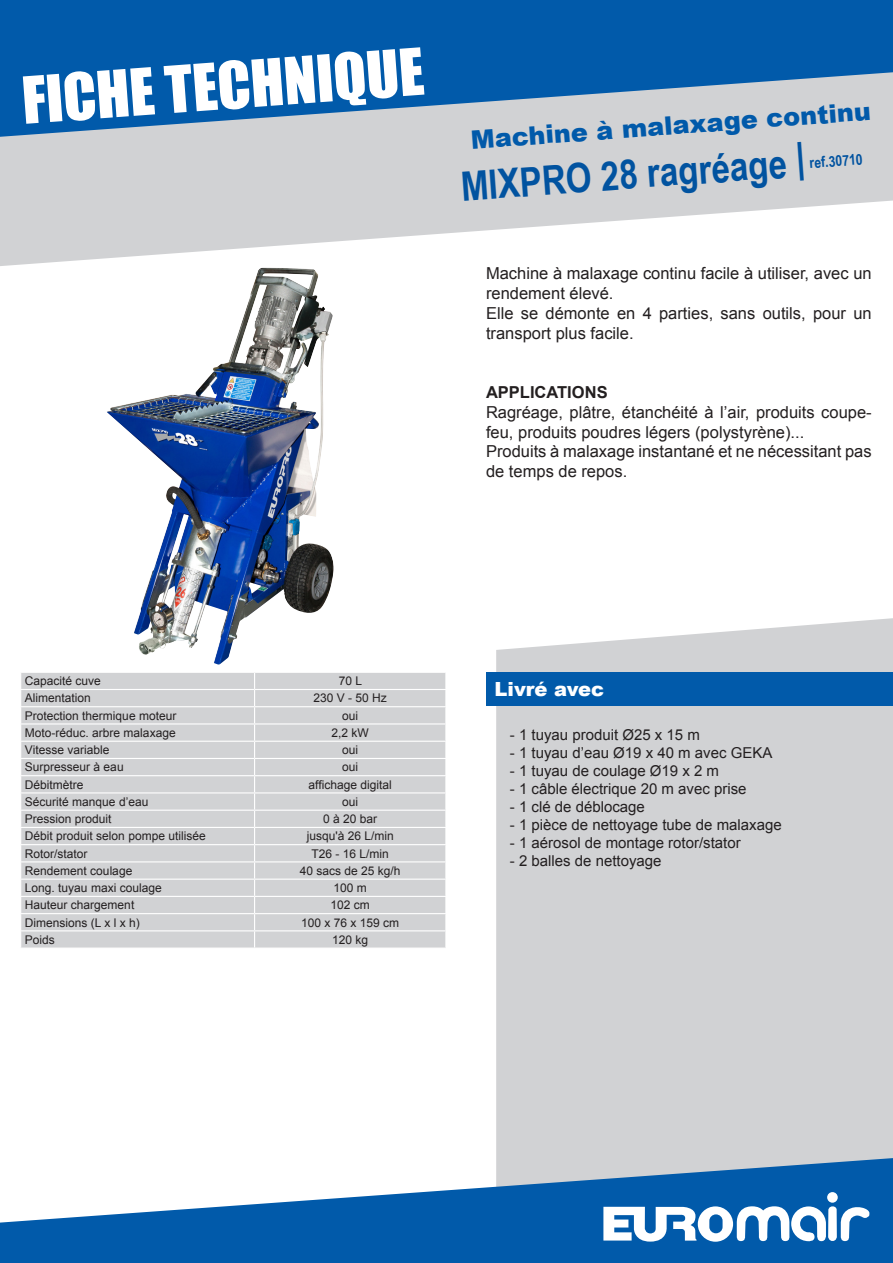
<style>
.page{position:relative;width:893px;height:1263px;background:#fff}
.page>*{position:absolute;margin:0;border:0;box-sizing:border-box;transform-origin:0 0}
.t1{font:60px "Impact";color:#fff}
.t2{font:700 40.5px "Arial Narrow";color:#0153a0}
.t3{font:900 25.5px "Arial";color:#015aaa}
.t4{font:900 19.5px "Arial";color:#fff}
.t5{font:16.5px/19.8px "Arial";color:#231f20}
.t6{font:700 16.5px "Arial";color:#231f20}
.t7{font:15px "Arial";color:#231f20}
.t8{font:700 15px "Arial Narrow";color:#0153a0}
.t9{font:12px "Arial";color:#231f20}
</style>
<div class="page">
<svg style="left:0;top:137px;width:893px;height:132px;fill:#d1d2d4"></svg>
<div style="left:496px;top:618px;width:397px;height:540px;background:#d1d2d4"></div>
<svg style="left:0;top:1158px;width:893px;height:105px;fill:#015aaa"></svg>
<svg style="left:603px;top:1206px;width:269px;height:36px"></svg>
<div style="left:827px;top:1192px;width:11px;height:11px;background:#fff;border-radius:50%"></div>
<svg style="left:0;top:0;width:893px;height:137px;background:#3276b3"></svg>
<img style="left:106px;top:268px;width:187px;height:397px">
<div style="left:486px;top:672px;width:407px;height:33px;background:#015aaa"></div>
<div style="left:21px;top:673px;width:424px;height:274px;background:#d1d2d4"></div>
<hr style="left:20px;top:689px;width:235px;height:1px;background:#fff">
<hr style="left:255px;top:689px;width:191px;height:1px;background:#fff">
<hr style="left:20px;top:706px;width:235px;height:1px;background:#fff">
<hr style="left:255px;top:706px;width:191px;height:1px;background:#fff">
<hr style="left:20px;top:723px;width:235px;height:1px;background:#fff">
<hr style="left:255px;top:723px;width:191px;height:1px;background:#fff">
<hr style="left:20px;top:741px;width:235px;height:1px;background:#fff">
<hr style="left:255px;top:741px;width:191px;height:1px;background:#fff">
<hr style="left:20px;top:758px;width:235px;height:1px;background:#fff">
<hr style="left:255px;top:758px;width:191px;height:1px;background:#fff">
<hr style="left:20px;top:775px;width:235px;height:1px;background:#fff">
<hr style="left:255px;top:775px;width:191px;height:1px;background:#fff">
<hr style="left:20px;top:792px;width:235px;height:1px;background:#fff">
<hr style="left:255px;top:792px;width:191px;height:1px;background:#fff">
<hr style="left:20px;top:810px;width:235px;height:1px;background:#fff">
<hr style="left:255px;top:810px;width:191px;height:1px;background:#fff">
<hr style="left:20px;top:827px;width:235px;height:1px;background:#fff">
<hr style="left:255px;top:827px;width:191px;height:1px;background:#fff">
<hr style="left:20px;top:844px;width:235px;height:1px;background:#fff">
<hr style="left:255px;top:844px;width:191px;height:1px;background:#fff">
<hr style="left:20px;top:861px;width:235px;height:1px;background:#fff">
<hr style="left:255px;top:861px;width:191px;height:1px;background:#fff">
<hr style="left:20px;top:878px;width:235px;height:2px;background:#fff">
<hr style="left:255px;top:878px;width:191px;height:2px;background:#fff">
<svg style="left:254px;top:673px;width:1px;height:274px"></svg>
<svg style="left:445px;top:673px;width:1px;height:274px"></svg>
<hr style="left:20px;top:896px;width:235px;height:1px;background:#fff">
<hr style="left:20px;top:913px;width:235px;height:1px;background:#fff">
<hr style="left:20px;top:930px;width:235px;height:1px;background:#fff">
<hr style="left:255px;top:896px;width:191px;height:1px;background:#fff">
<hr style="left:255px;top:913px;width:191px;height:1px;background:#fff">
<hr style="left:255px;top:930px;width:191px;height:1px;background:#fff">
<h1 class="t1" style="left:19px;top:53px;width:404px;rotate:-4deg">FICHE TECHNIQUE</h1>
<p class="t3" style="left:470px;top:121px;width:402px;rotate:-4deg">Machine à malaxage continu</p>
<p class="t2" style="left:459px;top:156px;width:347px;rotate:-4deg">MIXPRO 28 ragréage |</p>
<p class="t8" style="left:809px;top:151px;width:55px;rotate:-4deg">ref.30710</p>
<p class="t5" style="left:486px;top:264px;width:387px">Machine à malaxage continu facile à utiliser, avec un rendement élevé.</p>
<p class="t5" style="left:486px;top:303px;width:387px">Elle se démonte en 4 parties, sans outils, pour un transport plus facile.</p>
<p class="t6" style="left:486px;top:381px;width:123px">APPLICATIONS</p>
<p class="t5" style="left:486px;top:402px;width:387px">Ragréage, plâtre, étanchéité à l’air, produits coupe&shy;feu, produits poudres légers (polystyrène)...</p>
<p class="t5" style="left:486px;top:442px;width:387px">Produits à malaxage instantané et ne nécessitant pas de temps de repos.</p>
<p class="t9" style="left:25px;top:673px;width:78px">Capacité cuve</p>
<p class="t9" style="left:339px;top:673px;width:25px">70 L</p>
<p class="t9" style="left:25px;top:690px;width:68px">Alimentation</p>
<p class="t9" style="left:314px;top:690px;width:75px">230 V - 50 Hz</p>
<p class="t9" style="left:25px;top:708px;width:153px">Protection thermique moteur</p>
<p class="t9" style="left:342px;top:708px;width:18px">oui</p>
<p class="t9" style="left:25px;top:725px;width:152px">Moto-réduc. arbre malaxage</p>
<p class="t9" style="left:332px;top:725px;width:39px">2,2 kW</p>
<p class="t9" style="left:25px;top:742px;width:86px">Vitesse variable</p>
<p class="t9" style="left:342px;top:742px;width:18px">oui</p>
<p class="t9" style="left:25px;top:759px;width:100px">Surpresseur à eau</p>
<p class="t9" style="left:342px;top:759px;width:18px">oui</p>
<p class="t9" style="left:25px;top:777px;width:60px">Débitmètre</p>
<p class="t9" style="left:309px;top:777px;width:85px">affichage digital</p>
<p class="t9" style="left:25px;top:794px;width:125px">Sécurité manque d’eau</p>
<p class="t9" style="left:342px;top:794px;width:18px">oui</p>
<p class="t9" style="left:25px;top:811px;width:88px">Pression produit</p>
<p class="t9" style="left:323px;top:811px;width:56px">0 à 20 bar</p>
<p class="t9" style="left:25px;top:828px;width:182px">Débit produit selon pompe utilisée</p>
<p class="t9" style="left:307px;top:828px;width:88px">jusqu'à 26 L/min</p>
<p class="t9" style="left:25px;top:845px;width:64px">Rotor/stator</p>
<p class="t9" style="left:312px;top:845px;width:79px">T26 - 16 L/min</p>
<p class="t9" style="left:25px;top:863px;width:109px">Rendement coulage</p>
<p class="t9" style="left:300px;top:863px;width:102px">40 sacs de 25 kg/h</p>
<p class="t9" style="left:25px;top:880px;width:138px">Long. tuyau maxi coulage</p>
<p class="t9" style="left:334px;top:880px;width:35px">100 m</p>
<p class="t9" style="left:25px;top:897px;width:111px">Hauteur chargement</p>
<p class="t9" style="left:331px;top:897px;width:41px">102 cm</p>
<p class="t9" style="left:25px;top:914px;width:116px">Dimensions (L x l x h)</p>
<p class="t9" style="left:301px;top:914px;width:100px">100 x 76 x 159 cm</p>
<p class="t9" style="left:25px;top:932px;width:32px">Poids</p>
<p class="t9" style="left:332px;top:932px;width:38px">120 kg</p>
<h3 class="t4" style="left:495px;top:674px;width:111px">Livré avec</h3>
<p class="t7" style="left:510px;top:725px;width:192px">- 1 tuyau produit Ø25 x 15 m</p>
<p class="t7" style="left:510px;top:743px;width:264px">- 1 tuyau d’eau Ø19 x 40 m avec GEKA</p>
<p class="t7" style="left:510px;top:761px;width:211px">- 1 tuyau de coulage Ø19 x 2 m</p>
<p class="t7" style="left:510px;top:779px;width:238px">- 1 câble électrique 20 m avec prise</p>
<p class="t7" style="left:510px;top:797px;width:137px">- 1 clé de déblocage</p>
<p class="t7" style="left:510px;top:815px;width:273px">- 1 pièce de nettoyage tube de malaxage</p>
<p class="t7" style="left:510px;top:833px;width:232px">- 1 aérosol de montage rotor/stator</p>
<p class="t7" style="left:510px;top:851px;width:153px">- 2 balles de nettoyage</p>
</div>
